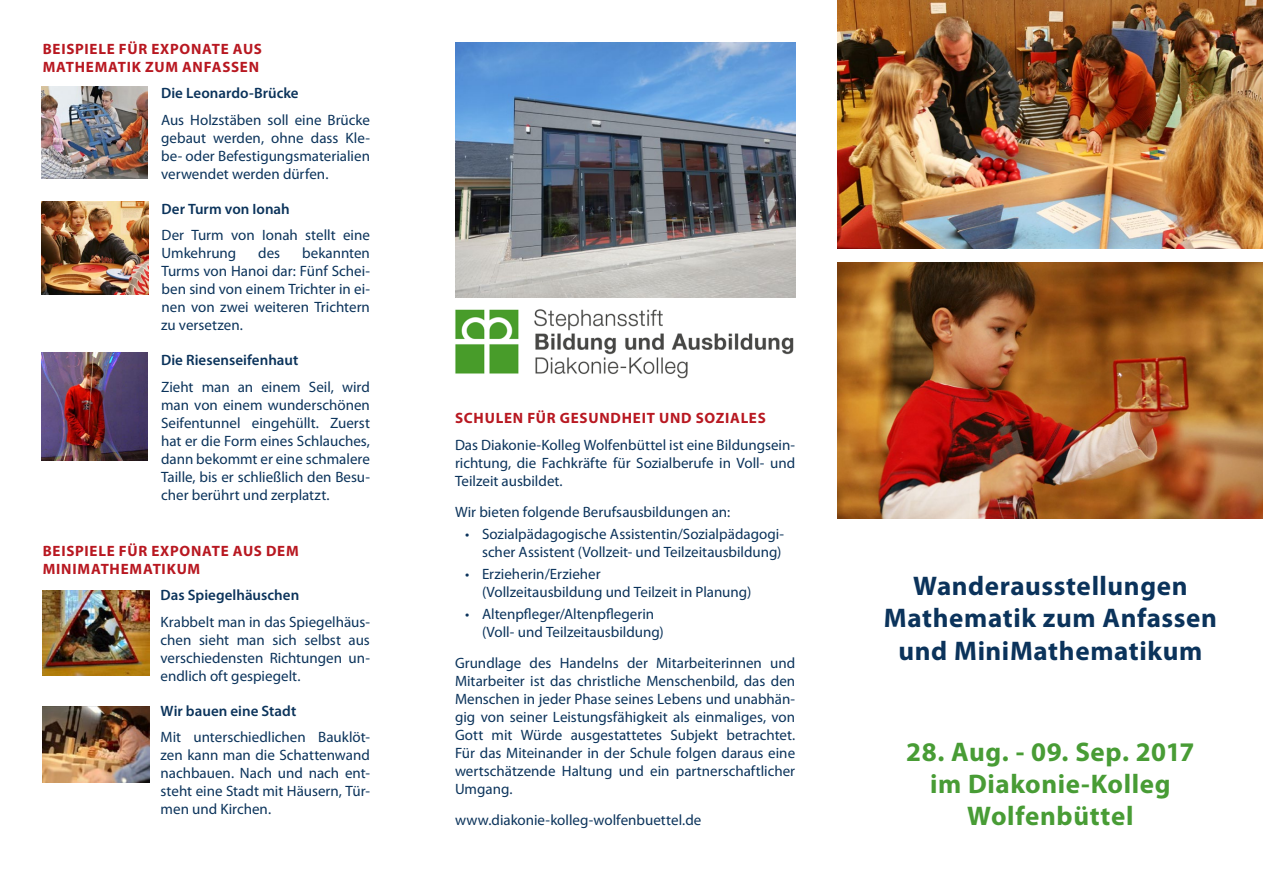
<style>
.page{position:relative;width:1263px;height:893px;background:#fff}
.page>*{position:absolute;margin:0;border:0;box-sizing:border-box;transform-origin:0 0}
.t1{font:700 27px/32.4px "Myriad Pro";letter-spacing:.02em;color:#0b335b;text-align:center}
.t2{font:700 27px/32.4px "Myriad Pro";letter-spacing:.02em;color:#489c35;text-align:center}
.t3{font:15px/18px "Myriad Pro";color:#0b335b;text-align:justify}
.t4{font:700 15px/18px "Myriad Pro";letter-spacing:.05em;color:#b81821}
.t5{font:600 15px "Myriad Pro";color:#0b335b}
</style>
<div class="page">
<img style="left:838px;top:0;width:425px;height:248px">
<img style="left:838px;top:262px;width:425px;height:257px">
<img style="left:43px;top:707px;width:106px;height:75px">
<img style="left:43px;top:590px;width:106px;height:86px">
<img style="left:41px;top:86px;width:107px;height:93px">
<img style="left:41px;top:202px;width:108px;height:93px">
<img style="left:41px;top:353px;width:107px;height:108px">
<img style="left:455px;top:43px;width:340px;height:255px">
<img style="left:455px;top:309px;width:339px;height:70px">
<p class="t4" style="left:43px;top:39px;width:221px">BEISPIELE FÜR EXPONATE AUS<br>MATHEMATIK ZUM ANFASSEN</p>
<p class="t5" style="left:161px;top:84px;width:139px">Die Leonardo-Brücke</p>
<p class="t3" style="left:161px;top:111px;width:210px">Aus Holzstäben soll eine Brücke gebaut werden, ohne dass Kle&shy;be- oder Befestigungsmaterialien verwendet werden dürfen.</p>
<p class="t5" style="left:162px;top:199px;width:130px">Der Turm von Ionah</p>
<p class="t3" style="left:162px;top:226px;width:210px">Der Turm von Ionah stellt eine<br>Umkehrung</p>
<p class="t3" style="left:161px;top:244px;width:210px;text-indent:141px">bekannten Turms von Hanoi dar: Fünf Schei&shy;ben sind von einem Trichter in ei&shy;nen von zwei weiteren Trichtern zu versetzen.</p>
<p class="t5" style="left:161px;top:351px;width:139px">Die Riesenseifenhaut</p>
<p class="t3" style="left:161px;top:378px;width:210px">Zieht man an einem Seil, wird man von einem wunderschönen Seifentunnel eingehüllt. Zuerst hat er die Form eines Schlauches, dann bekommt er eine schmalere Taille, bis er schließlich den Besu&shy;cher berührt und zerplatzt.</p>
<p class="t3" style="left:258px;top:244px;width:23px">des</p>
<p class="t4" style="left:43px;top:541px;width:258px">BEISPIELE FÜR EXPONATE AUS DEM<br>MINIMATHEMATIKUM</p>
<p class="t5" style="left:161px;top:586px;width:140px">Das Spiegelhäuschen</p>
<p class="t3" style="left:161px;top:612px;width:211px">Krabbelt man in das Spiegelhäus&shy;chen sieht man sich selbst aus verschiedensten Richtungen un&shy;endlich oft gespiegelt.</p>
<p class="t5" style="left:161px;top:701px;width:137px">Wir bauen eine Stadt</p>
<p class="t3" style="left:161px;top:728px;width:211px">Mit unterschiedlichen Bauklöt&shy;zen kann man die Schattenwand nachbauen. Nach und nach ent&shy;steht eine Stadt mit Häusern, Tür&shy;men und Kirchen.</p>
<p class="t4" style="left:455px;top:409px;width:312px">SCHULEN FÜR GESUNDHEIT UND SOZIALES</p>
<p class="t3" style="left:455px;top:436px;width:342px">Das Diakonie-Kolleg Wolfenbüttel ist eine Bildungsein&shy;richtung, die Fachkräfte für Sozialberufe in Voll- und Teilzeit ausbildet.</p>
<p class="t3" style="left:455px;top:502px;width:277px">Wir bieten folgende Berufsausbildungen an:</p>
<p class="t3" style="left:465px;top:525px;width:321px;text-align:right">• Sozialpädagogische Assistentin/Sozialpädagogi&shy;scher Assistent (Vollzeit- und Teilzeitausbildung)</p>
<p class="t3" style="left:482px;top:565px;width:271px;text-indent:-17px">• Erzieherin/Erzieher<br>(Vollzeitausbildung und Teilzeit in Planung)</p>
<p class="t3" style="left:482px;top:605px;width:183px;text-indent:-17px">• Altenpfleger/Altenpflegerin (Voll- und Teilzeitausbildung)</p>
<p class="t3" style="left:455px;top:654px;width:342px">Grundlage des Handelns der Mitarbeiterinnen und Mitarbeiter ist das christliche Menschenbild, das den Menschen in jeder Phase seines Lebens und unabhän&shy;gig von seiner Leistungsfähigkeit als einmaliges, von Gott mit Würde ausgestattetes Subjekt betrachtet.<br>Für das Miteinander in der Schule folgen daraus eine wertschätzende Haltung und ein partnerschaftlicher Umgang.</p>
<p class="t3" style="left:455px;top:811px;width:248px">www.diakonie-kolleg-wolfenbuettel.de</p>
<h1 class="t1" style="left:884px;top:569px;width:334px">Wanderausstellungen<br>Mathematik zum Anfassen und MiniMathematikum</h1>
<h1 class="t2" style="left:906px;top:734px;width:290px">28. Aug. - 09. Sep. 2017 im Diakonie-Kolleg<br>Wolfenbüttel</h1>
</div>
